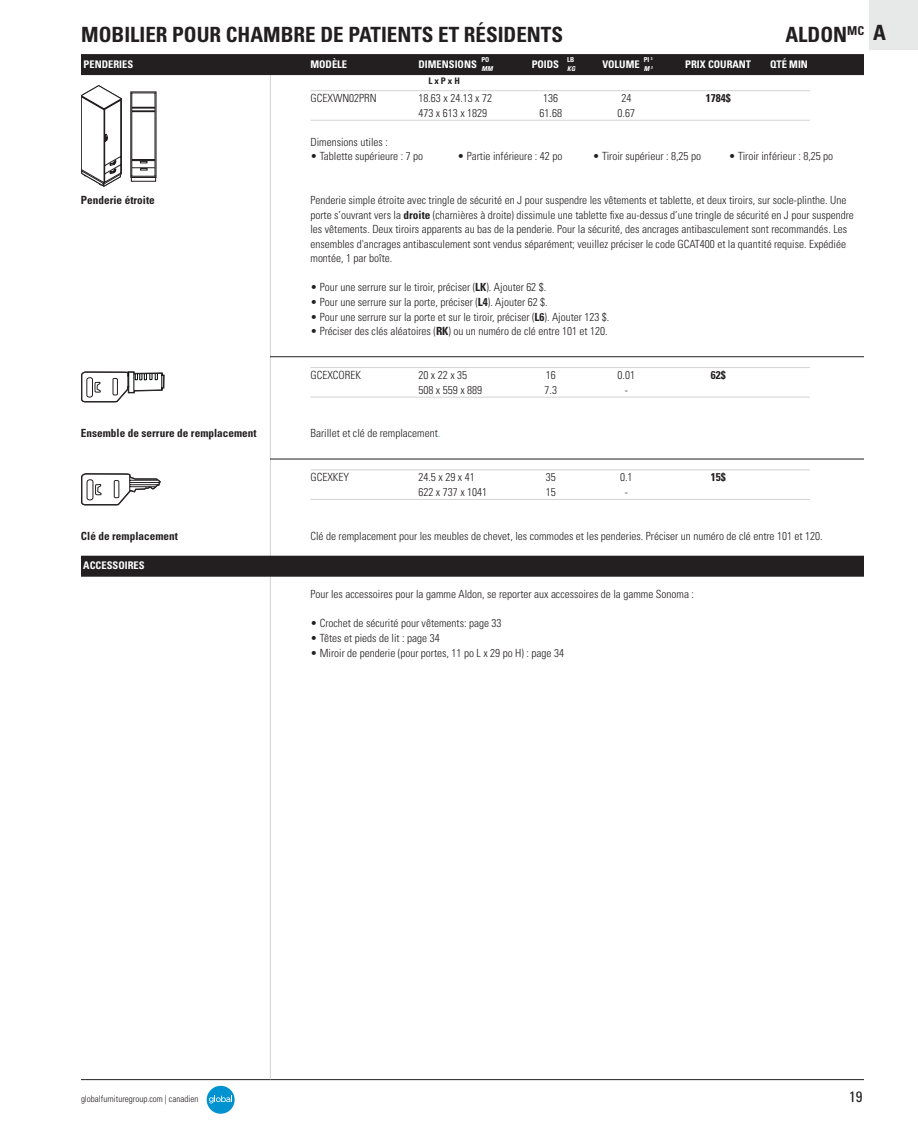
<style>
.page{position:relative;width:918px;height:1134px;background:#fff}
.page>*{position:absolute;margin:0;border:0;box-sizing:border-box;transform-origin:0 0}
.t1{font:700 condensed 21px "Univers LT Std";color:#231f20}
.t2{font:condensed 15px "Univers LT Std";color:#231f20}
.Model_Description{font:300 condensed 11.25px/14.5px "Univers LT Std";color:#231f20}
.Accessories_blurb{font:300 condensed 11.25px "Univers LT Std";color:#231f20}
.CARE_-_line_items{font:300 condensed 11.25px "Univers LT Std";color:#231f20}
.Plain{font:300 condensed 11.25px "Univers LT Std";color:#231f20}
.Adjustable_Inside_dimensions{font:300 condensed 11.25px "Univers LT Std";color:#231f20}
.USE_-_model_description{font:700 condensed 11.25px "Univers LT Std";color:#231f20}
.USE_-_model_description-2{font:300 condensed 11.25px "Univers LT Std";color:#231f20}
.Plain-2{font:700 condensed 11.25px "Univers LT Std";color:#231f20}
.Model_Description-2{font:700 condensed 11.25px "Univers LT Std";color:#231f20}
.CARE_-_line_items-2{font:700 condensed 11.25px "Univers LT Std";color:#231f20}
.CARE_-_model_header{font:700 condensed 10.5px "Univers LT Std";color:#fff}
.Model_Header{font:700 condensed 10.5px "Univers LT Std";color:#fff}
.t3{font:300 condensed 9px "Univers LT Std";color:#231f20}
.W_x_D_x_H__OPTIONS{font:700 condensed 9px "Univers LT Std";color:#231f20}
.t4{font:700 condensed 6.75px "Univers LT Std";color:#fff}
.t5{font:italic 700 condensed 6.75px "Univers LT Std";color:#fff}
.s1{font-weight:700}
.s2{color:#00aeef}
</style>
<div class="page">
<hr style="left:81px;top:1079px;width:783px;height:1px;background:#231f20">
<div style="left:207px;top:1086px;width:28px;height:28px;background:#0092d1;border-radius:50%"></div>
<svg style="left:209px;top:1096px;width:23px;height:7px"></svg>
<hr style="left:270px;top:62px;width:1px;height:1017px;background:#d1d3d4">
<div style="left:869px;top:0;width:49px;height:50px;background:#e7e8e8"></div>
<hr style="left:310px;top:90px;width:500px;height:1px;background:#d1d3d4">
<hr style="left:310px;top:120px;width:500px;height:1px;background:#d1d3d4">
<hr style="left:270px;top:356px;width:594px;height:1px;background:#231f20">
<hr style="left:310px;top:367px;width:500px;height:1px;background:#d1d3d4">
<hr style="left:310px;top:397px;width:500px;height:1px;background:#d1d3d4">
<hr style="left:270px;top:459px;width:594px;height:1px;background:#231f20">
<hr style="left:310px;top:470px;width:500px;height:1px;background:#d1d3d4">
<hr style="left:310px;top:499px;width:500px;height:1px;background:#d1d3d4">
<div style="left:81px;top:556px;width:783px;height:21px;background:#231f20"></div>
<svg style="left:81px;top:85px;width:41px;height:102px"></svg>
<div style="left:130px;top:92px;width:26px;height:86px;border:1px solid #221e1f"></div>
<hr style="left:155px;top:93px;width:1px;height:83px;background:#221e1f">
<svg style="left:131px;top:176px;width:25px;height:1px"></svg>
<hr style="left:132px;top:93px;width:1px;height:83px;background:#221e1f">
<svg style="left:131px;top:93px;width:25px;height:1px"></svg>
<svg style="left:132px;top:107px;width:23px;height:5px"></svg>
<div style="left:131px;top:177px;width:25px;height:4px;border:1px solid #221e1f"></div>
<svg style="left:132px;top:159px;width:23px;height:11px"></svg>
<svg style="left:81px;top:371px;width:84px;height:32px"></svg>
<svg style="left:81px;top:473px;width:80px;height:33px"></svg>
<div style="left:81px;top:54px;width:783px;height:21px;background:#231f20"></div>
<h1 class="t1" style="left:81px;top:21px;width:483px">MOBILIER POUR CHAMBRE DE PATIENTS ET RÉSIDENTS</h1>
<h1 class="t1" style="left:785px;top:21px;width:102px">ALDON<sup>MC</sup> A</h1>
<p class="t4" style="left:644px;top:55px;width:10px">PI <sup>3</sup></p>
<p class="t5" style="left:644px;top:64px;width:10px">M <sup>3</sup></p>
<p class="t4" style="left:481px;top:55px;width:9px">PO</p>
<p class="t5" style="left:481px;top:64px;width:13px">MM</p>
<p class="t4" style="left:567px;top:55px;width:9px">LB</p>
<p class="t5" style="left:567px;top:64px;width:9px">KG</p>
<p class="CARE_-_model_header" style="left:84px;top:57px;width:51px">PENDERIES</p>
<p class="CARE_-_model_header" style="left:310px;top:57px;width:38px">MODÈLE</p>
<p class="CARE_-_model_header" style="left:418px;top:57px;width:60px">DIMENSIONS</p>
<p class="CARE_-_model_header" style="left:532px;top:57px;width:29px">POIDS</p>
<p class="CARE_-_model_header" style="left:602px;top:57px;width:39px">VOLUME</p>
<p class="CARE_-_model_header" style="left:685px;top:57px;width:67px">PRIX COURANT</p>
<p class="CARE_-_model_header" style="left:770px;top:57px;width:39px">QTÉ MIN</p>
<p class="W_x_D_x_H__OPTIONS" style="left:428px;top:75px;width:33px">L x P x H</p>
<p class="CARE_-_line_items" style="left:310px;top:92px;width:68px">GCEXWN02PRN</p>
<p class="CARE_-_line_items" style="left:418px;top:92px;width:75px">18.63 x 24.13 x 72</p>
<p class="CARE_-_line_items" style="left:543px;top:92px;width:16px">136</p>
<p class="CARE_-_line_items" style="left:621px;top:92px;width:11px">24</p>
<p class="CARE_-_line_items-2" style="left:706px;top:91px;width:26px">1784$</p>
<p class="CARE_-_line_items" style="left:418px;top:106px;width:70px">473 x 613 x 1829</p>
<p class="CARE_-_line_items" style="left:540px;top:106px;width:24px">61.68</p>
<p class="CARE_-_line_items" style="left:618px;top:106px;width:19px">0.67</p>
<p class="Plain" style="left:310px;top:135px;width:79px">Dimensions utiles :</p>
<p class="Adjustable_Inside_dimensions" style="left:310px;top:150px;width:114px">• Tablette supérieure : 7 po</p>
<p class="Adjustable_Inside_dimensions" style="left:458px;top:150px;width:106px">• Partie inférieure : 42 po</p>
<p class="Adjustable_Inside_dimensions" style="left:593px;top:150px;width:110px">• Tiroir supérieur : 8,25 po</p>
<p class="Adjustable_Inside_dimensions" style="left:729px;top:150px;width:106px">• Tiroir inférieur : 8,25 po</p>
<p class="Model_Description-2" style="left:81px;top:193px;width:75px">Penderie étroite</p>
<p class="Model_Description" style="left:310px;top:193px;width:545px">Penderie simple étroite avec tringle de sécurité en J pour suspendre les vêtements et tablette, et deux tiroirs, sur socle-plinthe. Une porte s’ouvrant vers la <span class="s1">droite</span> (charnières à droite) dissimule une tablette fixe au-dessus d’une tringle de sécurité en J pour suspendre les vêtements. Deux tiroirs apparents au bas de la penderie. Pour la sécurité, des ancrages antibasculement sont recommandés. Les ensembles d'ancrages antibasculement sont vendus séparément; veuillez préciser le code GCAT400 et la quantité requise. Expédiée montée, 1 par boîte.</p>
<p class="Model_Description" style="left:310px;top:280px;width:237px">• Pour une serrure sur le tiroir, préciser (<span class="s1">LK</span>). Ajouter 62 $.</p>
<p class="Model_Description" style="left:310px;top:295px;width:239px">• Pour une serrure sur la porte, préciser (<span class="s1">L4</span>). Ajouter 62 $.</p>
<p class="Model_Description" style="left:310px;top:309px;width:300px">• Pour une serrure sur la porte et sur le tiroir, préciser (<span class="s1">L6</span>). Ajouter 123 $.</p>
<p class="Model_Description" style="left:310px;top:324px;width:299px">• Préciser des clés aléatoires (<span class="s1">RK</span>) ou un numéro de clé entre 101 et 120.</p>
<p class="CARE_-_line_items" style="left:310px;top:368px;width:52px">GCEXCOREK</p>
<p class="CARE_-_line_items" style="left:418px;top:368px;width:50px">20 x 22 x 35</p>
<p class="CARE_-_line_items" style="left:546px;top:368px;width:11px">16</p>
<p class="CARE_-_line_items" style="left:618px;top:368px;width:19px">0.01</p>
<p class="CARE_-_line_items-2" style="left:711px;top:368px;width:16px">62$</p>
<p class="CARE_-_line_items" style="left:418px;top:383px;width:65px">508 x 559 x 889</p>
<p class="CARE_-_line_items" style="left:545px;top:383px;width:14px">7.3</p>
<p class="CARE_-_line_items" style="left:625px;top:383px;width:5px">-</p>
<p class="USE_-_model_description" style="left:81px;top:426px;width:177px">Ensemble de serrure de remplacement</p>
<p class="USE_-_model_description-2" style="left:310px;top:427px;width:131px">Barillet et clé de remplacement<span class="s2">.</span></p>
<p class="CARE_-_line_items" style="left:310px;top:471px;width:40px">GCEXKEY</p>
<p class="CARE_-_line_items" style="left:418px;top:471px;width:58px">24.5 x 29 x 41</p>
<p class="CARE_-_line_items" style="left:546px;top:471px;width:11px">35</p>
<p class="CARE_-_line_items" style="left:620px;top:471px;width:14px">0.1</p>
<p class="CARE_-_line_items-2" style="left:711px;top:471px;width:16px">15$</p>
<p class="CARE_-_line_items" style="left:418px;top:485px;width:70px">622 x 737 x 1041</p>
<p class="CARE_-_line_items" style="left:546px;top:485px;width:11px">15</p>
<p class="CARE_-_line_items" style="left:625px;top:485px;width:5px">-</p>
<p class="Plain-2" style="left:81px;top:529px;width:98px">Clé de remplacement</p>
<p class="Plain" style="left:310px;top:529px;width:514px">Clé de remplacement pour les meubles de chevet, les commodes et les penderies. Préciser un numéro de clé entre 101 et 120.</p>
<p class="Model_Header" style="left:83px;top:559px;width:63px">ACCESSOIRES</p>
<p class="Accessories_blurb" style="left:310px;top:588px;width:385px">Pour les accessoires pour la gamme Aldon, se reporter aux accessoires de la gamme Sonoma :</p>
<p class="Accessories_blurb" style="left:310px;top:617px;width:193px">• Crochet de sécurité pour vêtements: page 33</p>
<p class="Accessories_blurb" style="left:310px;top:631px;width:131px">• Têtes et pieds de lit : page 34</p>
<p class="Accessories_blurb" style="left:310px;top:646px;width:255px">• Miroir de penderie (pour portes, 11 po L x 29 po H) : page 34</p>
<p class="t3" style="left:81px;top:1094px;width:119px">globalfurnituregroup.com | canadien</p>
<h2 class="t2" style="left:849px;top:1087px;width:15px">19</h2>
</div>
